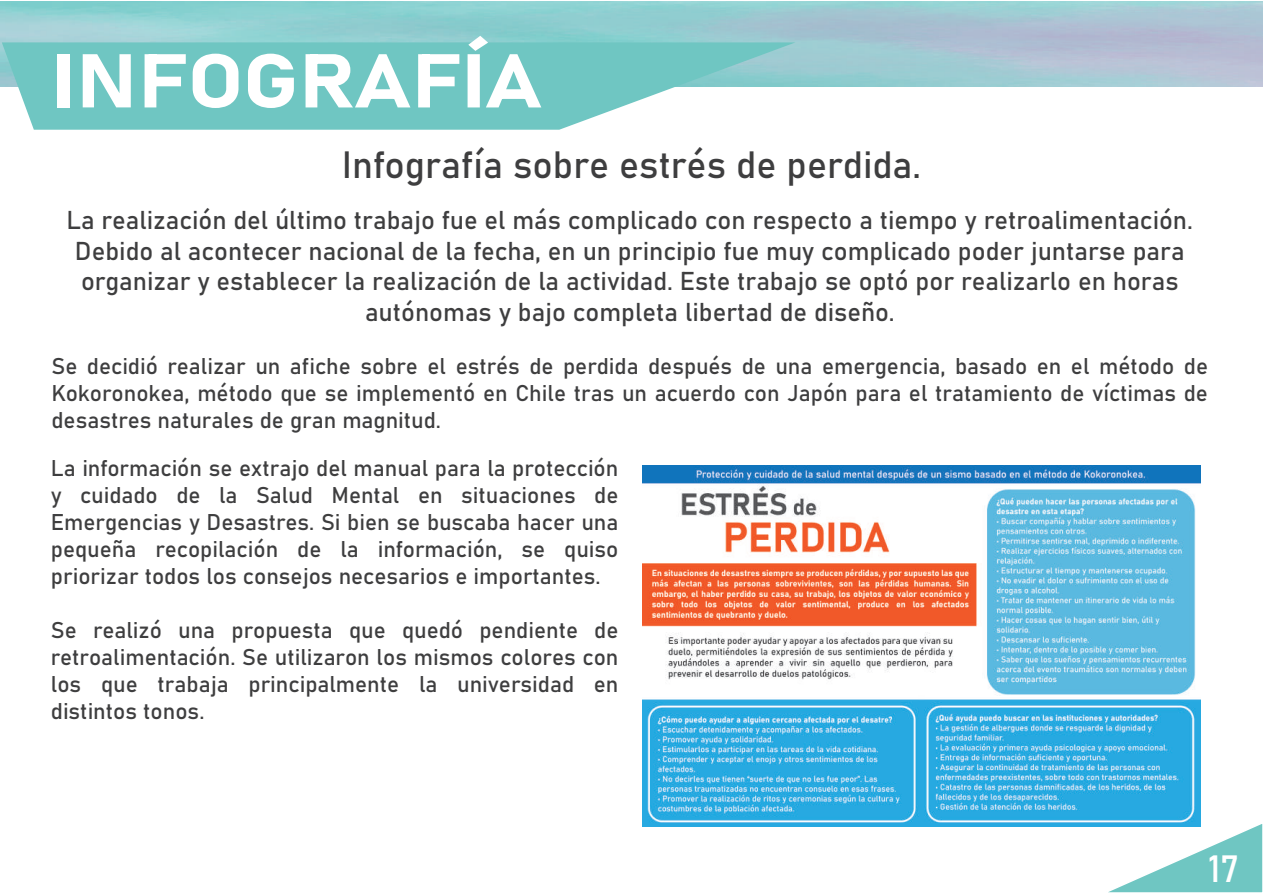
<style>
.page{position:relative;width:1263px;height:893px;background:#fff}
.page>*{position:absolute;margin:0;border:0;box-sizing:border-box;transform-origin:0 0}
.t1{font:75px "Bahnschrift";color:#fff;scale:1.18 1}
.t2{font:37.5px "Bahnschrift";color:#3e3e3f}
.t3{font:37.5px "Bahnschrift";color:#fff}
.t4{font:25.5px/30.6px "Bahnschrift";color:#3e3e3f;text-align:center}
.t5{font:22.5px/27px "Bahnschrift";color:#3e3e3f;text-align:justify}
</style>
<div class="page">
<img style="left:642px;top:465px;width:559px;height:361px">
<svg style="left:2px;top:42px;width:793px;height:88px;background:#82cdca"></svg>
<hr style="left:43px;top:580px;width:1177px;height:2px;background:#283890">
<hr style="left:43px;top:311px;width:1177px;height:2px;background:#283890">
<hr style="left:827px;top:43px;width:1px;height:807px;background:#283890">
<hr style="left:434px;top:43px;width:2px;height:807px;background:#283890">
<hr style="left:43px;top:446px;width:1177px;height:1px;background:#283890">
<hr style="left:631px;top:43px;width:1px;height:807px;background:#283890">
<svg style="left:1097px;top:821px;width:166px;height:72px"></svg>
<h1 class="t1" style="left:51px;top:34px;width:417px">INFOGRAFÍA</h1>
<h2 class="t2" style="left:342px;top:141px;width:581px">Infografía sobre estrés de perdida.</h2>
<p class="t4" style="left:66px;top:205px;width:1128px">La realización del último trabajo fue el más complicado con respecto a tiempo y retroalimentación.<br>Debido al acontecer nacional de la fecha, en un principio fue muy complicado poder juntarse para organizar y establecer la realización de la actividad. Este trabajo se optó por realizarlo en horas autónomas y bajo completa libertad de diseño.</p>
<p class="t5" style="left:51px;top:352px;width:1158px">Se decidió realizar un afiche sobre el estrés de perdida después de una emergencia, basado en el método de Kokoronokea, método que se implementó en Chile tras un acuerdo con Japón para el tratamiento de víctimas de desastres naturales de gran magnitud.</p>
<p class="t5" style="left:51px;top:455px;width:569px">La información se extrajo del manual para la protección y cuidado de la Salud Mental en situaciones de Emergencias y Desastres. Si bien se buscaba hacer una pequeña recopilación de la información, se quiso priorizar todos los consejos necesarios e importantes.</p>
<p class="t5" style="left:51px;top:617px;width:569px">Se realizó una propuesta que quedó pendiente de retroalimentación. Se utilizaron los mismos colores con los que trabaja principalmente la universidad en distintos tonos.</p>
<h2 class="t3" style="left:1208px;top:845px;width:33px">17</h2>
</div>
